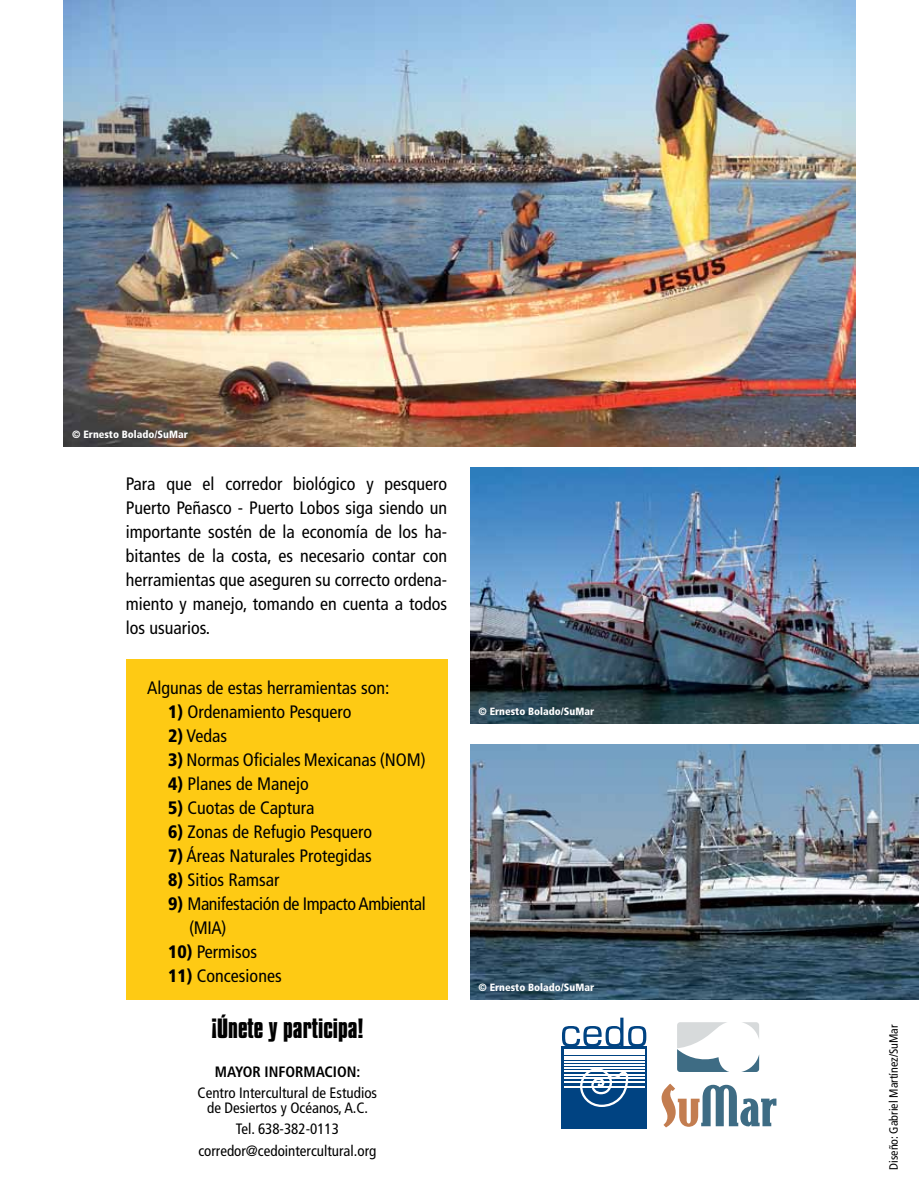
<style>
.page{position:relative;width:919px;height:1191px;background:#fff}
.page>*{position:absolute;margin:0;border:0;box-sizing:border-box;transform-origin:0 0}
.t1{font:700 24px "Compacta BT";color:#000}
.t2{font:condensed 18px/24px "Frutiger LT Std";color:#000;text-align:justify}
.t3{font:condensed 18px/24px "Frutiger LT Std";letter-spacing:-.02em;color:#000}
.t4{font:condensed 15px/15px "Frutiger LT Std";color:#000;text-align:center}
.t5{font:700 condensed 15px "Frutiger LT Std";color:#000}
.t6{font:condensed 12px "Frutiger LT Std";color:#000}
.t7{font:900 condensed 10.5px "Frutiger LT Std";color:#fff}
.s1{font-weight:900}
</style>
<div class="page">
<img style="left:64px;top:0;width:791px;height:446px">
<div style="left:126px;top:659px;width:321px;height:340px;background:#feca14"></div>
<svg style="left:661px;top:1083px;width:115px;height:44px"></svg>
<svg style="left:742px;top:1022px;width:17px;height:16px"></svg>
<svg style="left:677px;top:1022px;width:52px;height:50px"></svg>
<svg style="left:741px;top:1055px;width:18px;height:17px"></svg>
<div style="left:561px;top:1045px;width:85px;height:83px;background:#004382"></div>
<svg style="left:562px;top:1017px;width:84px;height:29px"></svg>
<hr style="left:564px;top:1049px;width:80px;height:1px;background:#fff">
<hr style="left:564px;top:1051px;width:80px;height:1px;background:#fff">
<hr style="left:564px;top:1053px;width:80px;height:2px;background:#fff">
<hr style="left:564px;top:1056px;width:80px;height:1px;background:#fff">
<hr style="left:564px;top:1058px;width:80px;height:2px;background:#fff">
<hr style="left:564px;top:1061px;width:80px;height:1px;background:#fff">
<hr style="left:564px;top:1064px;width:80px;height:1px;background:#fff">
<hr style="left:564px;top:1067px;width:80px;height:1px;background:#fff">
<hr style="left:564px;top:1070px;width:80px;height:1px;background:#fff">
<hr style="left:564px;top:1074px;width:80px;height:1px;background:#fff">
<hr style="left:564px;top:1077px;width:80px;height:2px;background:#fff">
<hr style="left:564px;top:1081px;width:80px;height:2px;background:#fff">
<hr style="left:564px;top:1086px;width:80px;height:1px;background:#fff">
<svg style="left:580px;top:1068px;width:48px;height:39px"></svg>
<img style="left:470px;top:468px;width:448px;height:255px">
<img style="left:470px;top:744px;width:448px;height:255px">
<p class="t7" style="left:72px;top:428px;width:117px">© Ernesto Bolado/SuMar</p>
<p class="t2" style="left:126px;top:472px;width:323px">Para que el corredor biológico y pesquero Puerto Peñasco - Puerto Lobos siga siendo un importante sostén de la economía de los ha&shy;bitantes de la costa, es necesario contar con herramientas que aseguren su correcto ordena&shy;miento y manejo, tomando en cuenta a todos los usuarios.</p>
<p class="t2" style="left:147px;top:676px;width:244px">Algunas de estas herramientas son:</p>
<p class="t2" style="left:168px;top:700px;width:185px"><span class="s1">1)</span> Ordenamiento Pesquero</p>
<p class="t2" style="left:168px;top:724px;width:61px"><span class="s1">2)</span> Vedas</p>
<p class="t2" style="left:168px;top:748px;width:259px"><span class="s1">3)</span> Normas Oficiales Mexicanas (NOM)</p>
<p class="t2" style="left:168px;top:772px;width:142px"><span class="s1">4)</span> Planes de Manejo</p>
<p class="t2" style="left:168px;top:796px;width:148px"><span class="s1">5)</span> Cuotas de Captura</p>
<p class="t2" style="left:168px;top:820px;width:205px"><span class="s1">6)</span> Zonas de Refugio Pesquero</p>
<p class="t2" style="left:168px;top:844px;width:205px"><span class="s1">7)</span> Áreas Naturales Protegidas</p>
<p class="t2" style="left:168px;top:868px;width:113px"><span class="s1">8)</span> Sitios Ramsar</p>
<p class="t3" style="left:189px;top:892px;width:238px;text-indent:-21px"><span class="s1">9)</span> Manifestación de Impacto Ambiental (MIA)</p>
<p class="t2" style="left:168px;top:940px;width:91px"><span class="s1">10)</span> Permisos</p>
<p class="t2" style="left:168px;top:964px;width:115px"><span class="s1">11)</span> Concesiones</p>
<h1 class="t1" style="left:212px;top:1014px;width:153px">¡ÚNETE Y PARTICIPA!</h1>
<p class="t5" style="left:215px;top:1062px;width:147px">MAYOR INFORMACION:</p>
<p class="t4" style="left:198px;top:1085px;width:181px">Centro Intercultural de Estudios de Desiertos y Océanos, A.C.</p>
<p class="t4" style="left:198px;top:1118px;width:179px;line-height:21.3px">Tel. 638-382-0113 corredor@cedointercultural.org</p>
<p class="t7" style="left:478px;top:704px;width:117px">© Ernesto Bolado/SuMar</p>
<p class="t7" style="left:478px;top:981px;width:117px">© Ernesto Bolado/SuMar</p>
<p class="t6" style="left:886px;top:1169px;width:147px;rotate:-90deg">Diseño: Gabriel Martínez/SuMar</p>
</div>
